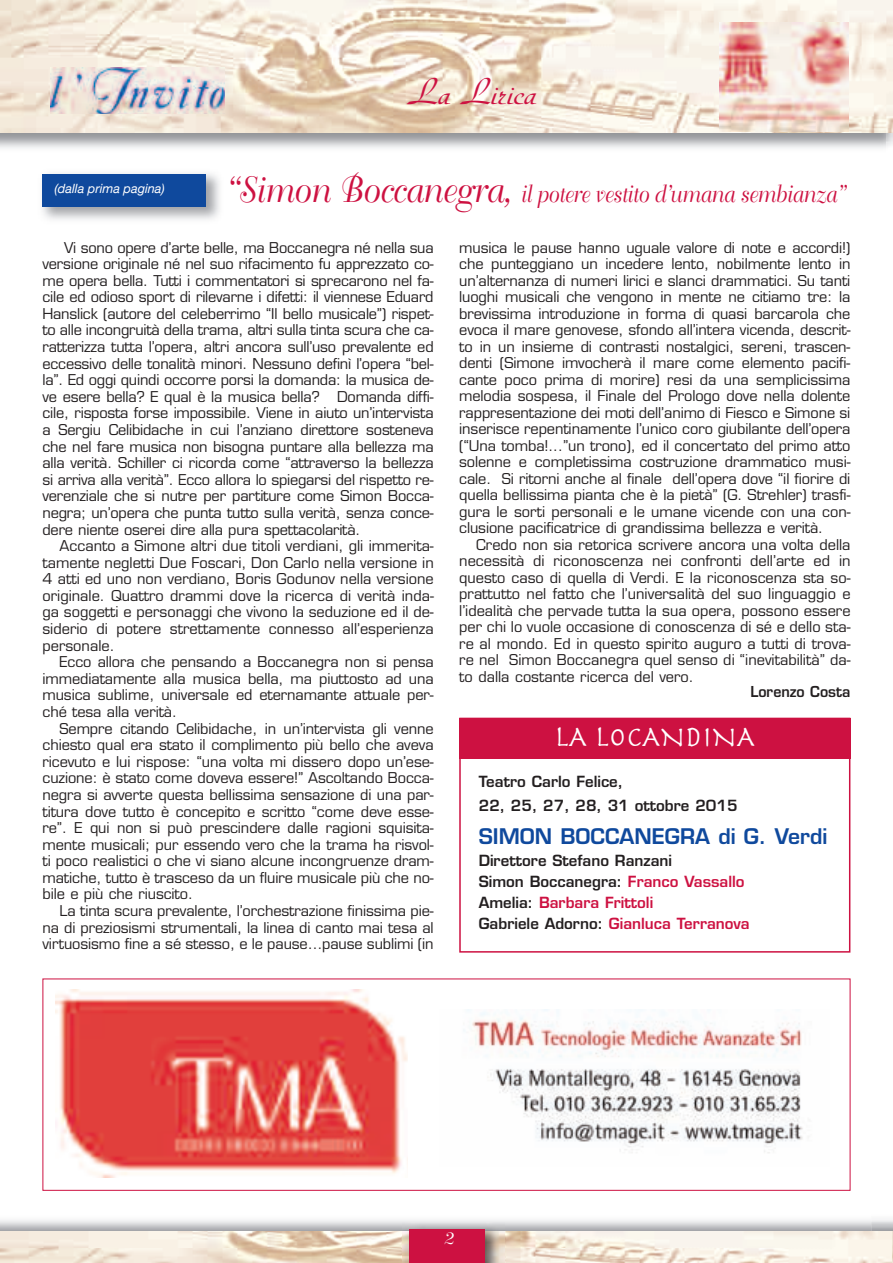
<style>
.page{position:relative;width:893px;height:1263px;background:#fff}
.page>*{position:absolute;margin:0;border:0;box-sizing:border-box;transform-origin:0 0}
.t1{font:36px "Diskus LT Std";color:#cd1141}
.t2{font:30px "Herculanum";color:#fff;scale:.9 1}
.t3{font:24px "Bellevue";color:#cd1141;scale:.85 1}
.t4{font:600 21px "Eurostile LT Std";color:#0f499d}
.t5{font:18px "Bellevue";color:#fff}
.t6{font:600 15px/21px "Eurostile LT Std";color:#231f20}
.t7{font:600 14.7px "Eurostile LT Std";color:#231f20;scale:.96 1}
.t8{font:14.55px/16.6px "Eurostile LT Std";letter-spacing:-.005em;color:#231f20;text-align:justify}
.t9{font:italic 12.75px "Helvetica Neue";color:#fff}
.s1{font-size:36px}
.s2{color:#cd1141}
</style>
<div class="page">
<div style="left:459px;top:718px;width:391px;height:235px;border:2px solid #cd1141"></div>
<img style="left:42px;top:173px;width:178px;height:47px">
<div style="left:43px;top:174px;width:163px;height:33px;background:#0f499d"></div>
<img style="left:0;top:1232px;width:871px;height:31px">
<img style="left:871px;top:1216px;width:22px;height:47px">
<img style="left:402px;top:1222px;width:102px;height:41px">
<div style="left:409px;top:1229px;width:76px;height:34px;background:#cd1141"></div>
<img style="left:0;top:0;width:893px;height:133px">
<img style="left:50px;top:67px;width:175px;height:47px">
<img style="left:719px;top:22px;width:129px;height:109px">
<div style="left:459px;top:718px;width:391px;height:40px;background:#cd1141"></div>
<div style="left:43px;top:978px;width:807px;height:213px;border:1px solid #cd1141"></div>
<img style="left:56px;top:989px;width:352px;height:188px">
<img style="left:463px;top:1010px;width:340px;height:143px">
<p class="t9" style="left:55px;top:181px;width:112px">(dalla prima pagina)</p>
<h1 class="t1" style="left:407px;top:78px;width:132px">La Lirica</h1>
<h3 class="t3" style="left:224px;top:182px;width:731px"><span class="s1">“Simon Boccanegra,</span> il potere vestito d’umana sembianza”</h3>
<p class="t8" style="left:43px;top:240px;width:393px;text-indent:22px">Vi sono opere d’arte belle, ma Boccanegra né nella sua versione originale né nel suo rifacimento fu apprezzato co&shy;me opera bella. Tutti i commentatori si sprecarono nel fa&shy;cile ed odioso sport di rilevarne i difetti: il viennese Eduard Hanslick (autore del celeberrimo “Il bello musicale”) rispet&shy;to alle incongruità della trama, altri sulla tinta scura che ca&shy;ratterizza tutta l’opera, altri ancora sull’uso prevalente ed eccessivo delle tonalità minori. Nessuno definì l’opera “bel&shy;la”. Ed oggi quindi occorre porsi la domanda: la musica de&shy;ve esere bella? E qual è la musica bella? Domanda diffi&shy;cile, risposta forse impossibile. Viene in aiuto un’intervista a Sergiu Celibidache in cui l’anziano direttore sosteneva che nel fare musica non bisogna puntare alla bellezza ma alla verità. Schiller ci ricorda come “attraverso la bellezza si arriva alla verità”. Ecco allora lo spiegarsi del rispetto re&shy;verenziale che si nutre per partiture come Simon Bocca&shy;negra; un’opera che punta tutto sulla verità, senza conce&shy;dere niente oserei dire alla pura spettacolarità.</p>
<p class="t8" style="left:43px;top:539px;width:393px;text-indent:17px">Accanto a Simone altri due titoli verdiani, gli immerita&shy;tamente negletti Due Foscari, Don Carlo nella versione in 4 atti ed uno non verdiano, Boris Godunov nella versione originale. Quattro drammi dove la ricerca di verità inda&shy;ga soggetti e personaggi che vivono la seduzione ed il de&shy;siderio di potere strettamente connesso all’esperienza personale.</p>
<p class="t8" style="left:43px;top:655px;width:393px;text-indent:17px">Ecco allora che pensando a Boccanegra non si pensa immediatamente alla musica bella, ma piuttosto ad una musica sublime, universale ed eternamante attuale per&shy;ché tesa alla verità.</p>
<p class="t8" style="left:43px;top:721px;width:393px;text-indent:17px">Sempre citando Celibidache, in un’intervista gli venne chiesto qual era stato il complimento più bello che aveva ricevuto e lui rispose: “una volta mi dissero dopo un’ese&shy;cuzione: è stato come doveva essere!” Ascoltando Bocca&shy;negra si avverte questa bellissima sensazione di una par&shy;titura dove tutto è concepito e scritto “come deve esse&shy;re”. E qui non si può prescindere dalle ragioni squisita&shy;mente musicali; pur essendo vero che la trama ha risvol&shy;ti poco realistici o che vi siano alcune incongruenze dram&shy;matiche, tutto è trasceso da un fluire musicale più che no&shy;bile e più che riuscito.</p>
<p class="t8" style="left:42px;top:904px;width:393px;text-indent:17px">La tinta scura prevalente, l’orchestrazione finissima pie&shy;na di preziosismi strumentali, la linea di canto mai tesa al virtuosismo fine a sé stesso, e le pause…pause sublimi (in</p>
<p class="t8" style="left:459px;top:240px;width:393px">musica le pause hanno uguale valore di note e accordi!) che punteggiano un incedere lento, nobilmente lento in un’alternanza di numeri lirici e slanci drammatici. Su tanti luoghi musicali che vengono in mente ne citiamo tre: la brevissima introduzione in forma di quasi barcarola che evoca il mare genovese, sfondo all’intera vicenda, descrit&shy;to in un insieme di contrasti nostalgici, sereni, trascen&shy;denti (Simone imvocherà il mare come elemento pacifi&shy;cante poco prima di morire) resi da una semplicissima melodia sospesa, il Finale del Prologo dove nella dolente rappresentazione dei moti dell’animo di Fiesco e Simone si inserisce repentinamente l’unico coro giubilante dell’opera (“Una tomba!...”un trono), ed il concertato del primo atto solenne e completissima costruzione drammatico musi&shy;cale. Si ritorni anche al finale dell’opera dove “il fiorire di quella bellissima pianta che è la pietà” (G. Strehler) trasfi&shy;gura le sorti personali e le umane vicende con una con&shy;clusione pacificatrice di grandissima bellezza e verità.</p>
<p class="t8" style="left:459px;top:537px;width:393px;text-indent:17px">Credo non sia retorica scrivere ancora una volta della necessità di riconoscenza nei confronti dell’arte ed in questo caso di quella di Verdi. E la riconoscenza sta so&shy;prattutto nel fatto che l’universalità del suo linguaggio e l’idealità che pervade tutta la sua opera, possono essere per chi lo vuole occasione di conoscenza di sé e dello sta&shy;re al mondo. Ed in questo spirito auguro a tutti di trova&shy;re nel Simon Boccanegra quel senso di “inevitabilità” da&shy;to dalla costante ricerca del vero.</p>
<p class="t7" style="left:750px;top:686px;width:106px">Lorenzo Costa</p>
<h2 class="t2" style="left:555px;top:722px;width:224px">LA LOCANDINA</h2>
<p class="t6" style="left:479px;top:771px;width:260px;line-height:24px">Teatro Carlo Felice,<br>22, 25, 27, 28, 31 ottobre 2015</p>
<h3 class="t4" style="left:479px;top:828px;width:350px">SIMON BOCCANEGRA di G. Verdi</h3>
<p class="t6" style="left:479px;top:852px;width:273px">Direttore Stefano Ranzani<br>Simon Boccanegra: <span class="s2">Franco Vassallo<br></span>Amelia: <span class="s2">Barbara Frittoli<br></span>Gabriele Adorno: <span class="s2">Gianluca Terranova</span></p>
<p class="t5" style="left:443px;top:1229px;width:11px">2</p>
</div>
